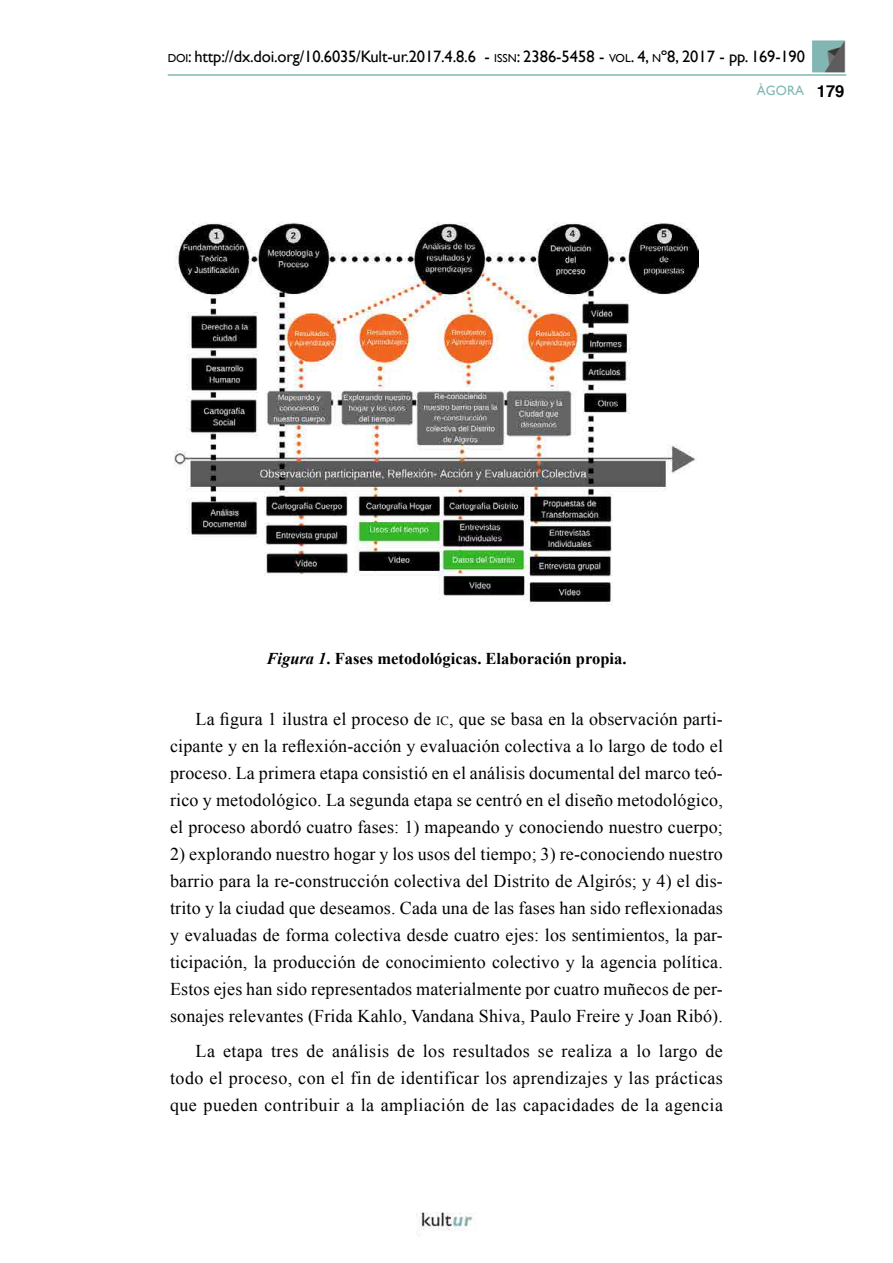
<style>
.page{position:relative;width:893px;height:1263px;background:#fff}
.page>*{position:absolute;margin:0;border:0;box-sizing:border-box;transform-origin:0 0}
.Cuerpo{font:18px/27px "Times New Roman";letter-spacing:.01em;color:#000;text-align:justify}
.t1{font:16.5px "Gill Sans";letter-spacing:-.01em;color:#000}
.Pie_Ilustración{font:700 16.5px "Times New Roman";color:#000}
.t2{font:13.5px "Gill Sans";color:#81b8b3}
.s1{font-size:11.55px}
.s2{font-style:inherit}
.s3{font-family:"Helvetica";font-weight:700;font-size:16.5px;color:#000}
.s4{font-style:italic}
.s5{font-size:12.6px}
</style>
<div class="page">
<img style="left:417px;top:1212px;width:56px;height:25px">
<img style="left:812px;top:40px;width:34px;height:33px">
<hr style="left:168px;top:74px;width:678px;height:2px;background:#81b8b3">
<img style="left:174px;top:222px;width:524px;height:384px">
<p class="t1" style="left:168px;top:47px;width:639px"><span class="s1">DOI</span>: http://dx.doi.org/10.6035/Kult-ur.2017.4.8.6 - <span class="s1">ISSN</span>: 2386-5458 - <span class="s1">VOL</span><span class="s2">. 4,</span> <span class="s1">N</span><span class="s2">º8, 2017 -</span> pp. <span class="s2">169-190</span></p>
<p class="t2" style="left:757px;top:83px;width:89px">ÀGORA <span class="s3">179</span></p>
<p class="Pie_Ilustración" style="left:266px;top:647px;width:361px"><span class="s4">Figura 1</span>. Fases metodológicas. Elaboración propia.</p>
<p class="Cuerpo" style="left:170px;top:705px;width:554px;text-indent:26px">La figura 1 ilustra el proceso de <span class="s5">ic</span>, que se basa en la observación parti&shy;cipante y en la reflexión-acción y evaluación colectiva a lo largo de todo el proceso. La primera etapa consistió en el análisis documental del marco teó&shy;rico y metodológico. La segunda etapa se centró en el diseño metodológico, el proceso abordó cuatro fases: 1) mapeando y conociendo nuestro cuerpo;</p>
<p class="Cuerpo" style="left:170px;top:840px;width:554px">2) explorando nuestro hogar y los usos del tiempo; 3) re-conociendo nuestro barrio para la re-construcción colectiva del Distrito de Algirós; y 4) el dis&shy;trito y la ciudad que deseamos. Cada una de las fases han sido reflexionadas y evaluadas de forma colectiva desde cuatro ejes: los sentimientos, la par&shy;ticipación, la producción de conocimiento colectivo y la agencia política.<br>Estos ejes han sido representados materialmente por cuatro muñecos de per&shy;sonajes relevantes (Frida Kahlo, Vandana Shiva, Paulo Freire y Joan Ribó).</p>
<p class="Cuerpo" style="left:170px;top:1037px;width:554px;text-indent:26px">La etapa tres de análisis de los resultados se realiza a lo largo de todo el proceso, con el fin de identificar los aprendizajes y las prácticas que pueden contribuir a la ampliación de las capacidades de la agencia</p>
</div>
